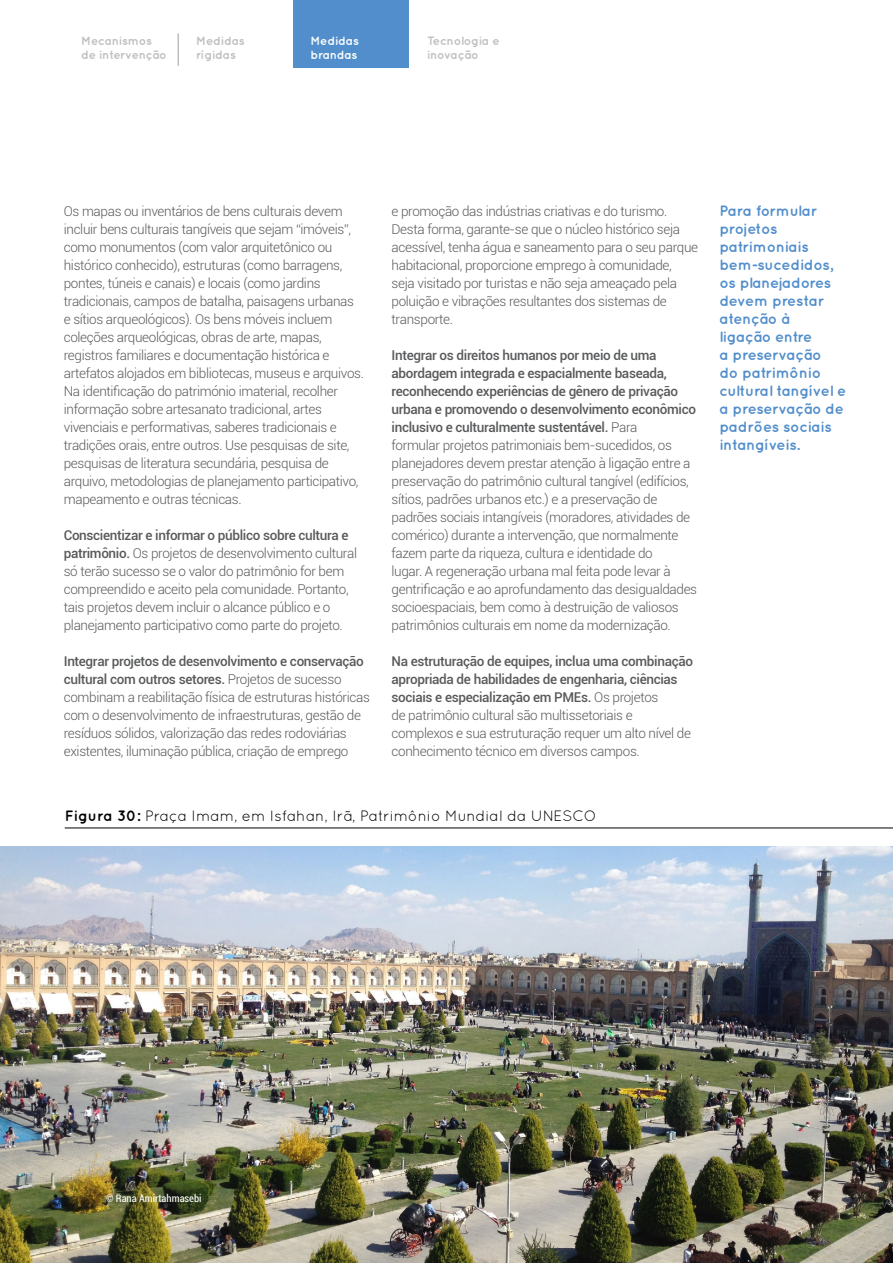
<style>
.page{position:relative;width:893px;height:1263px;background:#fff}
.page>*{position:absolute;margin:0;border:0;box-sizing:border-box;transform-origin:0 0}
.t1{font:700 15px/18px "Quicksand";letter-spacing:-.02em;color:#528ecb}
.t2{font:15px "Quicksand";color:#000}
.t3{font:300 13.5px/18px "Roboto";letter-spacing:-.025em;color:#58595b}
.t4{font:700 12px/14.4px "Quicksand";letter-spacing:-.02em;color:#bcbec0}
.t5{font:700 12px/14.4px "Quicksand";letter-spacing:-.02em;color:#fff}
.t6{font:condensed 10.5px "Roboto";color:#fff}
.s1{font-weight:500}
.s2{font-weight:700}
</style>
<div class="page">
<div style="left:293px;top:0;width:116px;height:68px;background:#528ecb"></div>
<hr style="left:178px;top:34px;width:1px;height:31px;background:#bcbec0">
<img style="left:0;top:846px;width:893px;height:417px">
<hr style="left:65px;top:827px;width:828px;height:1px;background:#000">
<p class="t4" style="left:81px;top:33px;width:87px">Mecanismos de intervenção</p>
<p class="t4" style="left:196px;top:33px;width:50px">Medidas rígidas</p>
<p class="t5" style="left:310px;top:33px;width:50px">Medidas brandas</p>
<p class="t4" style="left:427px;top:33px;width:74px">Tecnologia e inovação</p>
<p class="t3" style="left:64px;top:202px;width:302px">Os mapas ou inventários de bens culturais devem incluir bens culturais tangíveis que sejam “imóveis”, como monumentos (com valor arquitetônico ou histórico conhecido), estruturas (como barragens, pontes, túneis e canais) e locais (como jardins tradicionais, campos de batalha, paisagens urbanas e sítios arqueológicos). Os bens móveis incluem coleções arqueológicas, obras de arte, mapas, registros familiares e documentação histórica e artefatos alojados em bibliotecas, museus e arquivos.<br>Na identificação do património imaterial, recolher informação sobre artesanato tradicional, artes vivenciais e performativas, saberes tradicionais e tradições orais, entre outros. Use pesquisas de site, pesquisas de literatura secundária, pesquisa de arquivo, metodologias de planejamento participativo, mapeamento e outras técnicas.</p>
<p class="t3" style="left:64px;top:526px;width:295px"><span class="s1">Conscientizar e informar o público sobre cultura e patrimônio.</span> Os projetos de desenvolvimento cultural só terão sucesso se o valor do patrimônio for bem compreendido e aceito pela comunidade. Portanto, tais projetos devem incluir o alcance público e o planejamento participativo como parte do projeto.</p>
<p class="t3" style="left:64px;top:652px;width:308px"><span class="s1">Integrar projetos de desenvolvimento e conservação cultural com outros setores.</span> Projetos de sucesso combinam a reabilitação física de estruturas históricas com o desenvolvimento de infraestruturas, gestão de resíduos sólidos, valorização das redes rodoviárias existentes, iluminação pública, criação de emprego</p>
<p class="t3" style="left:392px;top:202px;width:308px">e promoção das indústrias criativas e do turismo.<br>Desta forma, garante-se que o núcleo histórico seja acessível, tenha água e saneamento para o seu parque habitacional, proporcione emprego à comunidade, seja visitado por turistas e não seja ameaçado pela poluição e vibrações resultantes dos sistemas de transporte.</p>
<p class="t3" style="left:392px;top:346px;width:307px"><span class="s1">Integrar os direitos humanos por meio de uma abordagem integrada e espacialmente baseada, reconhecendo experiências de gênero de privação urbana e promovendo o desenvolvimento econômico inclusivo e culturalmente sustentável.</span> Para<br>formular projetos patrimoniais bem-sucedidos, os planejadores devem prestar atenção à ligação entre a preservação do patrimônio cultural tangível (edifícios, sítios, padrões urbanos etc.) e a preservação de padrões sociais intangíveis (moradores, atividades de comérico) durante a intervenção, que normalmente fazem parte da riqueza, cultura e identidade do<br>lugar. A regeneração urbana mal feita pode levar à gentrificação e ao aprofundamento das desigualdades socioespaciais, bem como à destruição de valiosos patrimônios culturais em nome da modernização.</p>
<p class="t3" style="left:392px;top:652px;width:303px"><span class="s1">Na estruturação de equipes, inclua uma combinação apropriada de habilidades de engenharia, ciências sociais e especialização em PMEs.</span> Os projetos<br>de patrimônio cultural são multissetoriais e complexos e sua estruturação requer um alto nível de conhecimento técnico em diversos campos.</p>
<p class="t2" style="left:65px;top:807px;width:533px"><span class="s2">Figura 30:</span> Praça Imam, em Isfahan, Irã, Patrimônio Mundial da UNESCO</p>
<p class="t1" style="left:719px;top:201px;width:128px">Para formular projetos patrimoniais bem-sucedidos, os planejadores devem prestar atenção à<br>ligação entre<br>a preservação<br>do patrimônio cultural tangível e a preservação de padrões sociais intangíveis.</p>
<p class="t6" style="left:106px;top:1191px;width:97px">© Rana Amirtahmasebi</p>
</div>
